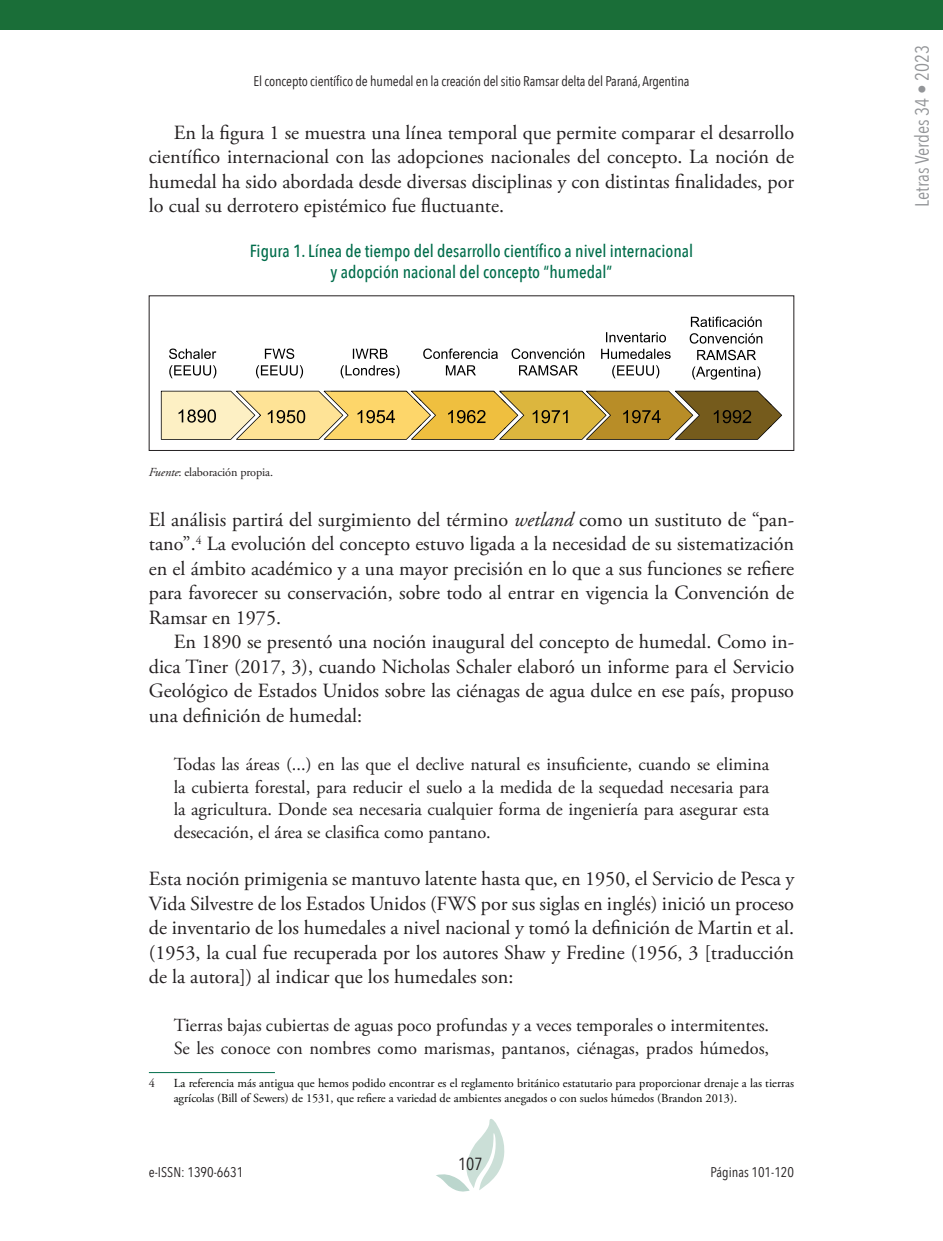
<style>
.page{position:relative;width:943px;height:1241px;background:#fff}
.page>*{position:absolute;margin:0;border:0;box-sizing:border-box;transform-origin:0 0}
.t1{font:20.12px/24.5px "Adobe Garamond Pro";color:#231f20;text-align:justify}
.t2{font:19.25px "Avenir Next Condensed";color:#939598}
.t3{font:18.38px/22.8px "Adobe Garamond Pro";color:#231f20;text-align:justify}
.t4{font:500 17.5px/21px "Avenir Next Condensed";color:#006d4b;text-align:center}
.t5{font:17.5px "Avenir Next Condensed";color:#231f20}
.t6{font:14px "Avenir Next Condensed";letter-spacing:-.01em;color:#231f20}
.t7{font:12.25px/14.7px "Adobe Garamond Pro";color:#040503}
.t8{font:12.25px "Adobe Garamond Pro";letter-spacing:-.01em;color:#231f20}
.s1{font-style:italic}
</style>
<div class="page">
<svg style="left:436px;top:1119px;width:69px;height:73px"></svg>
<div style="left:0;top:0;width:943px;height:30px;background:#1a6e38"></div>
<hr style="left:149px;top:1071px;width:126px;height:1px;background:#006d4b">
<svg style="left:161px;top:316px;width:621px;height:123px"></svg>
<div style="left:149px;top:295px;width:645px;height:156px;border:1px solid #231f20"></div>
<p class="t6" style="left:253px;top:69px;width:437px">El concepto científico de humedal en la creación del sitio Ramsar delta del Paraná, Argentina</p>
<p class="t1" style="left:149px;top:121px;width:646px;text-indent:25px">En la figura 1 se muestra una línea temporal que permite comparar el desarrollo científico internacional con las adopciones nacionales del concepto. La noción de humedal ha sido abordada desde diversas disciplinas y con distintas finalidades, por lo cual su derrotero epistémico fue fluctuante.</p>
<p class="t4" style="left:250px;top:240px;width:445px">Figura 1. Línea de tiempo del desarrollo científico a nivel internacional y adopción nacional del concepto “humedal”</p>
<p class="t8" style="left:149px;top:464px;width:126px"><span class="s1">Fuente</span>: elaboración propia.</p>
<p class="t1" style="left:149px;top:507px;width:646px">El análisis partirá del surgimiento del término <span class="s1">wetland</span> como un sustituto de “pan&shy;tano”.<sup>4</sup> La evolución del concepto estuvo ligada a la necesidad de su sistematización en el ámbito académico y a una mayor precisión en lo que a sus funciones se refiere para favorecer su conservación, sobre todo al entrar en vigencia la Convención de Ramsar en 1975.</p>
<p class="t1" style="left:149px;top:630px;width:646px;text-indent:25px">En 1890 se presentó una noción inaugural del concepto de humedal. Como in&shy;dica Tiner (2017, 3), cuando Nicholas Schaler elaboró un informe para el Servicio Geológico de Estados Unidos sobre las ciénagas de agua dulce en ese país, propuso una definición de humedal:</p>
<p class="t3" style="left:174px;top:753px;width:597px">Todas las áreas (...) en las que el declive natural es insuficiente, cuando se elimina la cubierta forestal, para reducir el suelo a la medida de la sequedad necesaria para la agricultura. Donde sea necesaria cualquier forma de ingeniería para asegurar esta desecación, el área se clasifica como pantano.</p>
<p class="t1" style="left:149px;top:867px;width:646px">Esta noción primigenia se mantuvo latente hasta que, en 1950, el Servicio de Pesca y Vida Silvestre de los Estados Unidos (FWS por sus siglas en inglés) inició un proceso de inventario de los humedales a nivel nacional y tomó la definición de Martin et al. (1953, la cual fue recuperada por los autores Shaw y Fredine (1956, 3 [traducción de la autora]) al indicar que los humedales son:</p>
<p class="t3" style="left:174px;top:1014px;width:597px">Tierras bajas cubiertas de aguas poco profundas y a veces temporales o intermitentes.<br>Se les conoce con nombres como marismas, pantanos, ciénagas, prados húmedos,</p>
<p class="t8" style="left:149px;top:1075px;width:8px">4</p>
<p class="t7" style="left:174px;top:1076px;width:622px">La referencia más antigua que hemos podido encontrar es el reglamento británico estatutario para proporcionar drenaje a las tierras agrícolas (Bill of Sewers) de 1531, que refiere a variedad de ambientes anegados o con suelos húmedos (Brandon 2013).</p>
<p class="t5" style="left:458px;top:1148px;width:26px">107</p>
<p class="t6" style="left:149px;top:1159px;width:96px">e-ISSN: 1390-6631</p>
<p class="t6" style="left:710px;top:1159px;width:85px">Páginas 101-120</p>
<p class="t2" style="left:905px;top:207px;width:164px;rotate:-90deg">Letras Verdes 34 • 2023</p>
</div>
